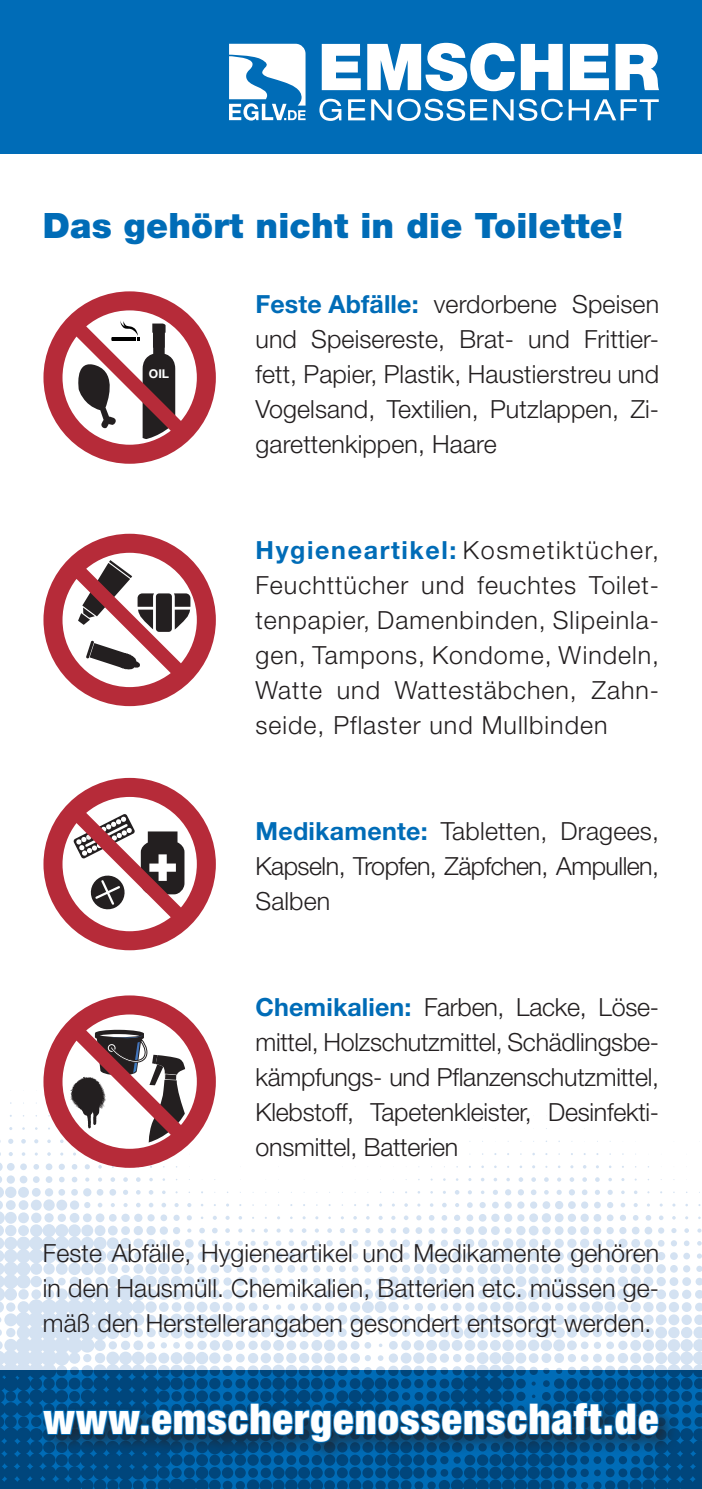
<style>
.page{position:relative;width:702px;height:1489px;background:#fff}
.page>*{position:absolute;margin:0;border:0;box-sizing:border-box;transform-origin:0 0}
.t1{font:900 condensed 42.5px "Helvetica Neue LT Std";letter-spacing:.025em;color:#fff}
.t2{font:900 35px "Helvetica Neue LT Std";letter-spacing:.005em;color:#006cb7}
.t3{font:300 25px/35px "Helvetica Neue LT Std";letter-spacing:.005em;color:#231f20;text-align:justify}
.t4{font:700 12px "Helvetica Neue LT Std";color:#fff}
.s1{font-weight:700;color:#006cb7}
</style>
<div class="page">
<svg style="left:0;top:1102px;width:702px;height:267px"></svg>
<svg style="left:0;top:1369px;width:702px;height:119px;background:#035591"></svg>
<div style="left:0;top:0;width:702px;height:153px;background:#006cb7"></div>
<svg style="left:229px;top:44px;width:76px;height:76px"></svg>
<svg style="left:322px;top:44px;width:39px;height:46px"></svg>
<svg style="left:367px;top:43px;width:195px;height:48px"></svg>
<svg style="left:570px;top:44px;width:39px;height:46px"></svg>
<svg style="left:615px;top:44px;width:44px;height:46px"></svg>
<svg style="left:319px;top:99px;width:22px;height:22px"></svg>
<svg style="left:348px;top:99px;width:17px;height:21px"></svg>
<svg style="left:371px;top:99px;width:20px;height:21px"></svg>
<svg style="left:397px;top:99px;width:90px;height:22px"></svg>
<svg style="left:493px;top:99px;width:69px;height:22px"></svg>
<svg style="left:568px;top:99px;width:90px;height:21px"></svg>
<div style="left:38px;top:1396px;width:641px;height:67px;background:#231f20;opacity:.75"></div>
<svg style="left:41px;top:1387px;width:101px;height:77px;background:#044c81"></svg>
<div style="left:140px;top:1424px;width:10px;height:10px;border:2px solid #006cb7"></div>
<svg style="left:150px;top:1399px;width:453px;height:44px;background:#074e82"></svg>
<div style="left:603px;top:1424px;width:10px;height:10px;border:2px solid #006cb7"></div>
<svg style="left:613px;top:1401px;width:47px;height:35px;background:#065188"></svg>
<svg style="left:43px;top:777px;width:173px;height:173px"></svg>
<svg style="left:43px;top:995px;width:173px;height:172px"></svg>
<svg style="left:43px;top:291px;width:173px;height:173px"></svg>
<svg style="left:43px;top:533px;width:173px;height:173px"></svg>
<h2 class="t2" style="left:43px;top:204px;width:582px">Das gehört nicht in die Toilette!</h2>
<p class="t4" style="left:149px;top:366px;width:22px">OIL</p>
<p class="t3" style="left:255px;top:286px;width:405px"><span class="s1">Feste Abfälle:</span> verdorbene Speisen und Speisereste, Brat- und Frittier&shy;fett, Papier, Plastik, Haustierstreu und Vogelsand, Textilien, Putzlappen, Zi&shy;garettenkippen, Haare</p>
<p class="t3" style="left:255px;top:532px;width:405px"><span class="s1">Hygieneartikel:</span> Kosmetiktücher, Feuchttücher und feuchtes Toilet&shy;tenpapier, Damenbinden, Slipeinla&shy;gen, Tampons, Kondome, Windeln, Watte und Wattestäbchen, Zahn&shy;seide, Pflaster und Mullbinden</p>
<p class="t3" style="left:255px;top:812px;width:405px"><span class="s1">Medikamente:</span> Tabletten, Dragees, Kapseln, Tropfen, Zäpfchen, Ampullen, Salben</p>
<p class="t3" style="left:255px;top:988px;width:405px"><span class="s1">Chemikalien:</span> Farben, Lacke, Löse&shy;mittel, Holzschutzmittel, Schädlingsbe&shy;kämpfungs- und Pflanzenschutzmittel, Klebstoff, Tapetenkleister, Desinfekti&shy;onsmittel, Batterien</p>
<p class="t3" style="left:43px;top:1234px;width:618px">Feste Abfälle, Hygieneartikel und Medikamente gehören in den Hausmüll. Chemikalien, Batterien etc. müssen ge&shy;mäß den Herstellerangaben gesondert entsorgt werden.</p>
<h1 class="t1" style="left:44px;top:1392px;width:616px">www.emschergenossenschaft.de</h1>
</div>
